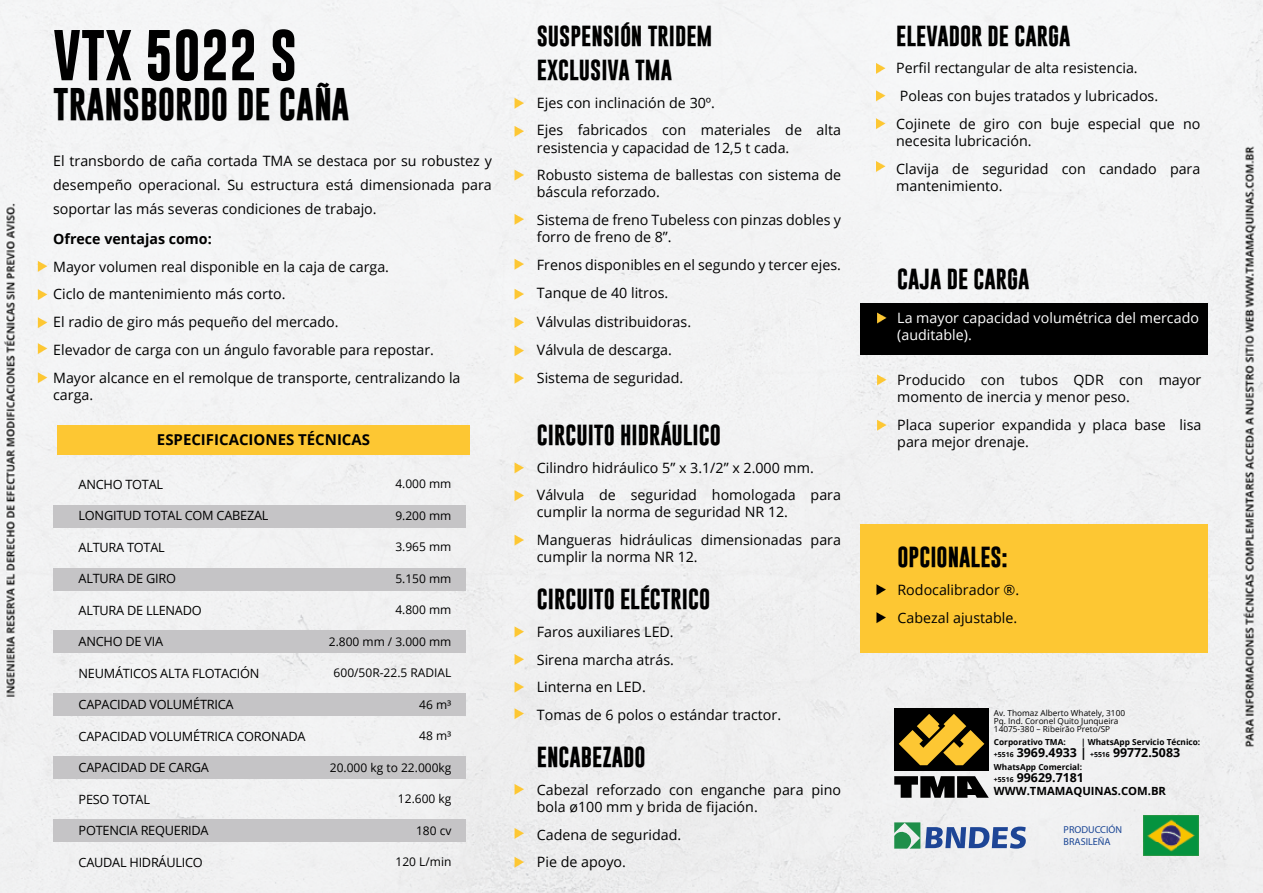
<style>
.page{position:relative;width:1263px;height:893px;background:#f2f2f3}
.page>*{position:absolute;margin:0;border:0;box-sizing:border-box;transform-origin:0 0}
.t1{font:700 51.45px "Gobold";color:#000}
.t2{font:700 33.15px "Gobold";color:#000}
.t3{font:700 21px/34.5px "Gobold";color:#000}
.t4{font:700 15px "Open Sans";color:#000}
.t5{font:14.25px/27.8px "Open Sans";color:#000}
.t6{font:14.25px/17.1px "Open Sans";color:#fff}
.t7{font:700 14.25px "Open Sans";color:#000}
.t8{font:12.75px "Open Sans";letter-spacing:-.02em;color:#000}
.t9{font:700 12.45px "Open Sans";color:#000}
.t10{font:12px "Open Sans";color:#000}
.t11{font:700 11.25px "Open Sans";color:#000}
.t12{font:10.05px/12px "Myriad Pro";color:#1b4695}
.t13{font:8.25px/8.2px "Open Sans";color:#000}
.t14{font:700 8.25px "Open Sans";color:#000}
.s1{font-size:6.9px}
</style>
<div class="page">
<svg style="left:894px;top:776px;width:95px;height:22px"></svg>
<div style="left:894px;top:708px;width:95px;height:63px;background:#000"></div>
<svg style="left:899px;top:714px;width:85px;height:51px"></svg>
<svg style="left:894px;top:822px;width:132px;height:27px"></svg>
<img style="left:1143px;top:815px;width:55px;height:41px">
<svg style="left:38px;top:261px;width:9px;height:11px"></svg>
<svg style="left:38px;top:289px;width:9px;height:11px"></svg>
<svg style="left:38px;top:317px;width:9px;height:11px"></svg>
<svg style="left:38px;top:343px;width:9px;height:11px"></svg>
<svg style="left:38px;top:372px;width:9px;height:11px"></svg>
<svg style="left:514px;top:98px;width:10px;height:11px"></svg>
<svg style="left:514px;top:126px;width:10px;height:11px"></svg>
<svg style="left:514px;top:170px;width:10px;height:10px"></svg>
<svg style="left:514px;top:214px;width:10px;height:11px"></svg>
<svg style="left:514px;top:259px;width:10px;height:11px"></svg>
<svg style="left:514px;top:289px;width:10px;height:10px"></svg>
<svg style="left:514px;top:317px;width:10px;height:11px"></svg>
<svg style="left:514px;top:345px;width:10px;height:11px"></svg>
<svg style="left:514px;top:373px;width:10px;height:11px"></svg>
<svg style="left:514px;top:462px;width:10px;height:11px"></svg>
<svg style="left:514px;top:490px;width:10px;height:11px"></svg>
<svg style="left:514px;top:535px;width:10px;height:10px"></svg>
<svg style="left:514px;top:626px;width:10px;height:11px"></svg>
<svg style="left:514px;top:654px;width:10px;height:11px"></svg>
<svg style="left:514px;top:682px;width:10px;height:10px"></svg>
<svg style="left:514px;top:708px;width:10px;height:11px"></svg>
<svg style="left:514px;top:784px;width:10px;height:11px"></svg>
<svg style="left:514px;top:828px;width:10px;height:11px"></svg>
<svg style="left:514px;top:857px;width:10px;height:10px"></svg>
<svg style="left:876px;top:63px;width:9px;height:11px"></svg>
<svg style="left:876px;top:90px;width:9px;height:11px"></svg>
<svg style="left:876px;top:118px;width:9px;height:11px"></svg>
<svg style="left:876px;top:161px;width:9px;height:11px"></svg>
<div style="left:860px;top:524px;width:348px;height:129px;background:#fdc733"></div>
<svg style="left:876px;top:584px;width:10px;height:11px"></svg>
<svg style="left:876px;top:612px;width:10px;height:11px"></svg>
<svg style="left:877px;top:374px;width:9px;height:11px"></svg>
<svg style="left:877px;top:420px;width:9px;height:10px"></svg>
<div style="left:860px;top:303px;width:348px;height:52px;background:#000"></div>
<svg style="left:877px;top:313px;width:9px;height:10px"></svg>
<div style="left:57px;top:425px;width:413px;height:29px;background:#fdc733"></div>
<div style="left:53px;top:505px;width:413px;height:23px;background:#c5c4c6"></div>
<div style="left:53px;top:568px;width:413px;height:22px;background:#c5c4c6"></div>
<div style="left:53px;top:630px;width:413px;height:23px;background:#c5c4c6"></div>
<div style="left:53px;top:693px;width:413px;height:23px;background:#c5c4c6"></div>
<div style="left:53px;top:756px;width:413px;height:23px;background:#c5c4c6"></div>
<div style="left:53px;top:819px;width:413px;height:23px;background:#c5c4c6"></div>
<h1 class="t1" style="left:53px;top:22px;width:245px">VTX 5022 S</h1>
<h2 class="t2" style="left:53px;top:82px;width:298px">TRANSBORDO DE CAÑA</h2>
<p class="t5" style="left:53px;top:149px;width:440px;line-height:24px;text-align:justify">El transbordo de caña cortada TMA se destaca por su robustez y desempeño operacional. Su estructura está dimensionada para soportar las más severas condiciones de trabajo.</p>
<p class="t7" style="left:53px;top:229px;width:160px">Ofrece ventajas como:</p>
<p class="t5" style="left:53px;top:252px;width:409px">Mayor volumen real disponible en la caja de carga.<br>Ciclo de mantenimiento más corto.<br>El radio de giro más pequeño del mercado.<br>Elevador de carga con un ángulo favorable para repostar.<br>Mayor alcance en el remolque de transporte, centralizando la</p>
<p class="t5" style="left:53px;top:380px;width:42px">carga.</p>
<p class="t4" style="left:157px;top:429px;width:215px">ESPECIFICACIONES TÉCNICAS</p>
<p class="t8" style="left:79px;top:475px;width:86px">ANCHO TOTAL</p>
<p class="t8" style="left:79px;top:507px;width:191px">LONGITUD TOTAL COM CABEZAL</p>
<p class="t8" style="left:79px;top:538px;width:88px">ALTURA TOTAL</p>
<p class="t8" style="left:79px;top:570px;width:99px">ALTURA DE GIRO</p>
<p class="t8" style="left:79px;top:601px;width:125px">ALTURA DE LLENADO</p>
<p class="t8" style="left:79px;top:633px;width:86px">ANCHO DE VIA</p>
<p class="t8" style="left:79px;top:664px;width:182px">NEUMÁTICOS ALTA FLOTACIÓN</p>
<p class="t8" style="left:79px;top:696px;width:156px">CAPACIDAD VOLUMÉTRICA</p>
<p class="t8" style="left:79px;top:727px;width:228px">CAPACIDAD VOLUMÉTRICA CORONADA</p>
<p class="t8" style="left:79px;top:759px;width:132px">CAPACIDAD DE CARGA</p>
<p class="t8" style="left:79px;top:790px;width:73px">PESO TOTAL</p>
<p class="t8" style="left:79px;top:822px;width:132px">POTENCIA REQUERIDA</p>
<p class="t8" style="left:79px;top:853px;width:126px">CAUDAL HIDRÁULICO</p>
<p class="t10" style="left:395px;top:476px;width:58px">4.000 mm</p>
<p class="t10" style="left:395px;top:507px;width:58px">9.200 mm</p>
<p class="t10" style="left:395px;top:539px;width:58px">3.965 mm</p>
<p class="t10" style="left:395px;top:570px;width:58px">5.150 mm</p>
<p class="t10" style="left:395px;top:602px;width:58px">4.800 mm</p>
<p class="t10" style="left:329px;top:633px;width:124px">2.800 mm / 3.000 mm</p>
<p class="t10" style="left:334px;top:665px;width:119px">600/50R-22.5 RADIAL</p>
<p class="t10" style="left:419px;top:696px;width:34px">46 m³</p>
<p class="t10" style="left:419px;top:728px;width:34px">48 m³</p>
<p class="t10" style="left:330px;top:759px;width:123px">20.000 kg to 22.000kg</p>
<p class="t10" style="left:398px;top:791px;width:55px">12.600 kg</p>
<p class="t10" style="left:416px;top:822px;width:37px">180 cv</p>
<p class="t10" style="left:395px;top:854px;width:57px">120 L/min</p>
<h3 class="t3" style="left:537px;top:18px;width:177px">SUSPENSIÓN TRIDEM<br>EXCLUSIVA TMA</h3>
<p class="t5" style="left:537px;top:88px;width:306px">Ejes con inclinación de 30º.<br>Ejes fabricados con materiales de alta</p>
<p class="t5" style="left:537px;top:133px;width:306px">resistencia y capacidad de 12,5 t cada.<br>Robusto sistema de ballestas con sistema de</p>
<p class="t5" style="left:537px;top:178px;width:306px">báscula reforzado.<br>Sistema de freno Tubeless con pinzas dobles y</p>
<p class="t5" style="left:537px;top:223px;width:306px;line-height:28.2px">forro de freno de 8”.<br>Frenos disponibles en el segundo y tercer ejes.<br>Tanque de 40 litros.<br>Válvulas distribuidoras.<br>Válvula de descarga.<br>Sistema de seguridad.</p>
<h3 class="t3" style="left:537px;top:418px;width:186px">CIRCUITO HIDRÁULICO</h3>
<p class="t5" style="left:537px;top:453px;width:306px">Cilindro hidráulico 5” x 3.1/2” x 2.000 mm.<br>Válvula de seguridad homologada para</p>
<p class="t5" style="left:537px;top:498px;width:306px">cumplir la norma de seguridad NR 12.<br>Mangueras hidráulicas dimensionadas para</p>
<p class="t5" style="left:537px;top:543px;width:162px">cumplir la norma NR 12.</p>
<h3 class="t3" style="left:537px;top:582px;width:175px">CIRCUITO ELÉCTRICO</h3>
<p class="t5" style="left:537px;top:618px;width:246px">Faros auxiliares LED.<br>Sirena marcha atrás.<br>Linterna en LED.<br>Tomas de 6 polos o estándar tractor.</p>
<h3 class="t3" style="left:537px;top:740px;width:110px">ENCABEZADO</h3>
<p class="t5" style="left:537px;top:781px;width:306px;line-height:17.1px">Cabezal reforzado con enganche para pino bola ø100 mm y brida de fijación.</p>
<p class="t5" style="left:537px;top:820px;width:146px">Cadena de seguridad.<br>Pie de apoyo.</p>
<h3 class="t3" style="left:896px;top:18px;width:176px">ELEVADOR DE CARGA</h3>
<p class="t5" style="left:896px;top:54px;width:306px">Perfil rectangular de alta resistencia.<br>Poleas con bujes tratados y lubricados.<br>Cojinete de giro con buje especial que no</p>
<p class="t5" style="left:896px;top:126px;width:306px">necesita lubricación.<br>Clavija de seguridad con candado para</p>
<p class="t5" style="left:896px;top:171px;width:108px">mantenimiento.</p>
<h3 class="t3" style="left:897px;top:261px;width:134px">CAJA DE CARGA</h3>
<p class="t6" style="left:897px;top:309px;width:303px">La mayor capacidad volumétrica del mercado (auditable).</p>
<p class="t5" style="left:897px;top:371px;width:306px;line-height:17.1px">Producido con tubos QDR con mayor momento de inercia y menor peso.</p>
<p class="t5" style="left:897px;top:415px;width:306px;line-height:17.1px">Placa superior expandida y placa base lisa para mejor drenaje.</p>
<h3 class="t3" style="left:897px;top:540px;width:112px">OPCIONALES:</h3>
<p class="t5" style="left:897px;top:576px;width:123px">Rodocalibrador ®.<br>Cabezal ajustable.</p>
<p class="t13" style="left:994px;top:708px;width:133px">Av. Thomaz Alberto Whately, 3100<br>Pq. Ind. Coronel Quito Junqueira<br>14075-380 – Ribeirão Preto/SP</p>
<p class="t14" style="left:994px;top:736px;width:73px">Corporativo TMA:</p>
<p class="t14" style="left:1081px;top:736px;width:121px">| WhatsApp Servicio Técnico:</p>
<p class="t9" style="left:994px;top:744px;width:188px"><span class="s1">+5516</span> 3969.4933 | <span class="s1">+5516</span> 99772.5083</p>
<p class="t14" style="left:994px;top:761px;width:90px">WhatsApp Comercial:</p>
<p class="t9" style="left:994px;top:769px;width:92px"><span class="s1">+5516</span> 99629.7181</p>
<p class="t11" style="left:994px;top:783px;width:174px">WWW.TMAMAQUINAS.COM.BR</p>
<p class="t12" style="left:1064px;top:824px;width:60px">PRODUCCIÓN<br>BRASILEÑA</p>
</div>
